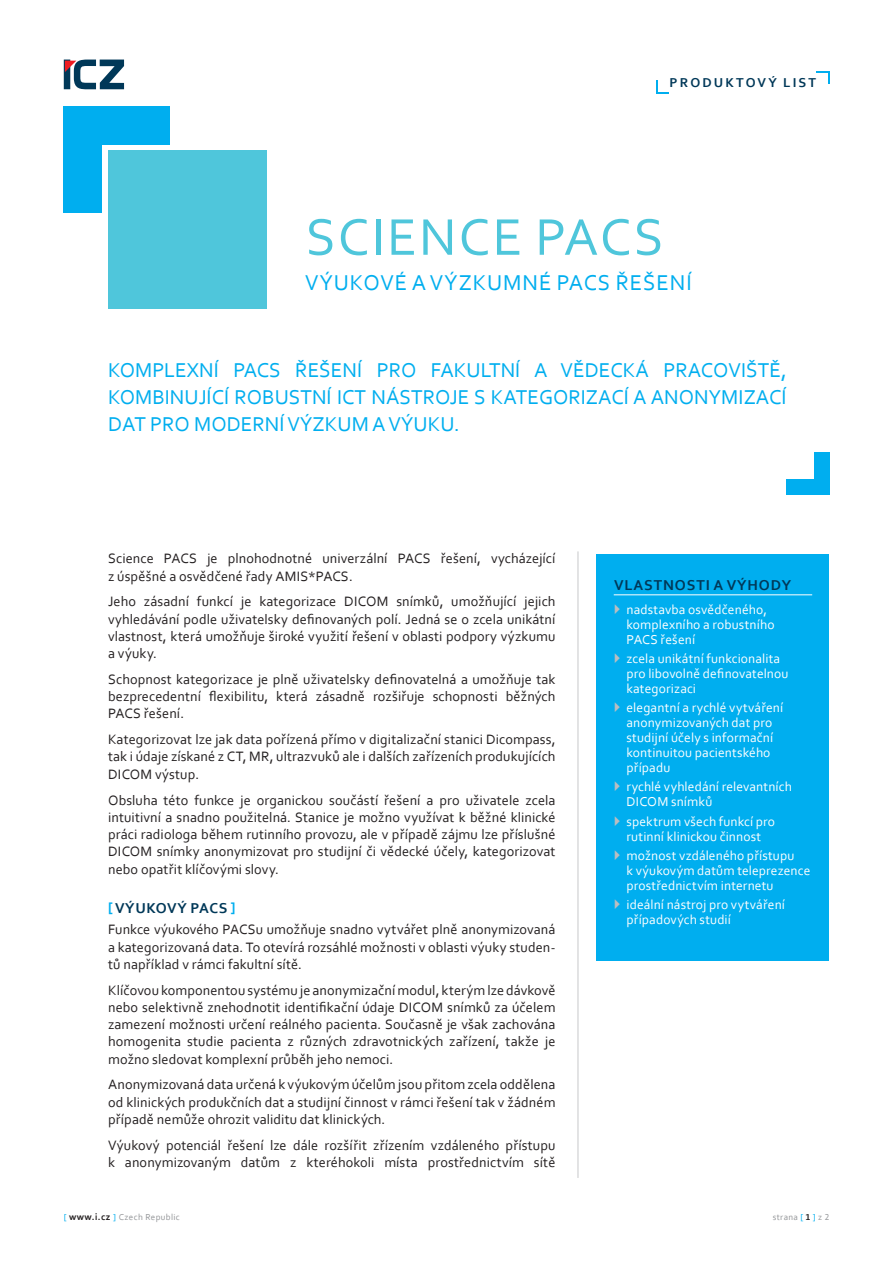
<style>
.page{position:relative;width:893px;height:1263px;background:#fff}
.page>*{position:absolute;margin:0;border:0;box-sizing:border-box;transform-origin:0 0}
.t1{font:54px "Corbel";letter-spacing:.04em;color:#4fc6db}
.t2{font:22.5px "Corbel";letter-spacing:.04em;color:#00aeef}
.t3{font:21px "Corbel";color:#00aeef}
.t4{font:700 15px "Corbel";letter-spacing:.06em;color:#003858}
.t5{font:700 15px "Corbel";letter-spacing:.04em;color:#003858}
.t6{font:14.25px/17.2px "Corbel";letter-spacing:.005em;color:#231f20;text-align:justify}
.t7{font:13.5px/15px "Corbel";letter-spacing:.01em;color:#fff}
.t8{font:700 13.5px "Corbel";color:#003858}
.t9{font:9px "Corbel";letter-spacing:.04em;color:#939598}
.s1{color:#00aeef}
.s2{font-weight:700;font-size:9.75px;color:#231f20}
.s3{font-weight:700;color:#231f20}
</style>
<div class="page">
<svg style="left:64px;top:60px;width:1px;height:29px"></svg>
<svg style="left:65px;top:60px;width:59px;height:29px"></svg>
<div style="left:64px;top:106px;width:106px;height:39px;background:#00aeef"></div>
<div style="left:64px;top:106px;width:38px;height:107px;background:#00aeef"></div>
<div style="left:787px;top:480px;width:42px;height:15px;background:#00aeef"></div>
<div style="left:814px;top:452px;width:15px;height:43px;background:#00aeef"></div>
<hr style="left:578px;top:551px;width:1px;height:627px;background:#c7c8ca">
<div style="left:597px;top:553px;width:232px;height:407px;background:#00aeef"></div>
<hr style="left:614px;top:594px;width:198px;height:1px;background:#fff">
<svg style="left:816px;top:71px;width:13px;height:13px"></svg>
<svg style="left:656px;top:81px;width:13px;height:12px"></svg>
<div style="left:108px;top:151px;width:158px;height:158px;background:#4fc6db"></div>
<p class="t8" style="left:669px;top:74px;width:33px">PRODUKTOVÝ</p>
<p class="t8" style="left:783px;top:74px;width:9px">LIST</p>
<h1 class="t1" style="left:306px;top:203px;width:359px">Science PACS</h1>
<h2 class="t2" style="left:305px;top:269px;width:388px">Výukové a výzkumné PACS řešení</h2>
<h3 class="t3" style="left:108px;top:357px;width:15px">KOM</h3>
<h3 class="t3" style="left:152px;top:357px;width:155px">PLEXNÍ PACS ŘEŠENÍ</h3>
<h3 class="t3" style="left:377px;top:357px;width:78px">PRO FAKU</h3>
<h3 class="t3" style="left:481px;top:357px;width:307px">LTNÍ A VĚDECKÁ PRACOVIŠTĚ,</h3>
<h3 class="t3" style="left:108px;top:384px;width:15px">KOM</h3>
<h3 class="t3" style="left:152px;top:384px;width:514px">BINUJÍCÍ ROBU STNÍ ICT NÁSTROJE S KATEGORIZACÍ A ANON</h3>
<h3 class="t3" style="left:709px;top:384px;width:79px">YM IZACÍ</h3>
<h3 class="t3" style="left:108px;top:411px;width:207px">DAT PRO MODERNÍ VÝZKUM</h3>
<h3 class="t3" style="left:372px;top:411px;width:43px">A VÝUKU</h3>
<h3 class="t3" style="left:454px;top:411px;width:7px">.</h3>
<p class="t6" style="left:108px;top:550px;width:449px">Science PACS je plnohodnotné univerzální PACS řešení, vycházející z úspěšné a osvědčené řady AM IS*PACS.</p>
<p class="t6" style="left:108px;top:593px;width:270px">Jeho zásadní funkcí je kategorizace DICOM</p>
<p class="t6" style="left:108px;top:593px;width:449px;text-indent:288px">snímků, umožňující jejich vyhledávání podle uživatelsky definovaných polí. Jedná se o zcela unikátní vlastnost, která umožňuje široké využití řešení v oblasti podpory výzkumu a výuky.</p>
<p class="t6" style="left:108px;top:670px;width:449px">Schopnost kategorizace je plně uživatelsky definovatelná a umožňuje tak bezprecedentní flexibilitu, která zásadně rozšiřuje schopnosti běžných PACS řešení.</p>
<p class="t6" style="left:108px;top:730px;width:449px">Kategorizovat lze jak data pořízená přímo v digitalizační stanici Dicompass, tak i údaje získané z CT, M R, ultrazvuků ale i dalších zařízeních produkujících DICOM výstup.</p>
<p class="t6" style="left:108px;top:791px;width:449px">Obsluha této funkce je organickou součástí řešení a pro uživatele zcela intuitivní a snadno použitelná. Stanice je možno využívat k běžné klinické práci radiologa během rutinního provozu, ale v případě zájmu lze příslušné DICOM snímky anonymizovat pro studijní či vědecké účely, kategorizovat nebo opatřit klíčovými slovy.</p>
<p class="t5" style="left:108px;top:898px;width:129px"><span class="s1">[</span> VÝUKOVÝ PACS <span class="s1">]</span></p>
<p class="t6" style="left:108px;top:920px;width:449px">Funkce výukového PACSu umožňuje snadno vytvářet plně anonymizovaná a kategorizovaná data. To otevírá rozsáhlé možnosti v oblasti výuky studen&shy;tů například v rámci fakultní sítě.</p>
<p class="t6" style="left:108px;top:981px;width:449px">Klíčovou komponentou systému je anonymizační modul, kterým lze dávkově nebo selektivně znehodnotit identifikační údaje DICOM snímků za účelem zamezení možnosti určení reálného pacienta. Současně je však zachována homogenita studie pacienta z různých zdravotnických zařízení, takže je možno sledovat komplexní průběh jeho nemoci.</p>
<p class="t6" style="left:108px;top:1075px;width:449px">Anonymizovaná data určená k výukovým účelům jsou přitom zcela oddělena od klinických produkčních dat a studijní činnost v rámci řešení tak v žádném případě nemůže ohrozit validitu dat klinických.</p>
<p class="t6" style="left:108px;top:1136px;width:449px">Výukový potenciál řešení lze dále rozšířit zřízením vzdáleného přístupu k anonymizovaným datům z kteréhokoli místa prostřednictvím sítě</p>
<p class="t4" style="left:614px;top:576px;width:179px">VLASTNOSTI A VÝHODY</p>
<p class="t7" style="left:626px;top:601px;width:150px">nadstavba osvědčeného, komplexního a robustního<br>PACS řešení</p>
<p class="t7" style="left:626px;top:651px;width:164px">zcela unikátní funkcionalita pro libovolně definovatelnou kategorizaci</p>
<p class="t7" style="left:626px;top:700px;width:158px">elegantní a rychlé vytváření anonymizovaných dat pro studijní účely s informační kontinuitou pacientského případu</p>
<p class="t7" style="left:626px;top:779px;width:167px">rychlé vyhledání relevantních<br>DICOM snímků</p>
<p class="t7" style="left:626px;top:813px;width:150px">spektrum všech funkcí pro rutinní klinickou činnost</p>
<p class="t7" style="left:626px;top:848px;width:185px">možnost vzdáleného přístupu<br>k výukovým datům teleprezence prostřednictvím internetu</p>
<p class="t7" style="left:626px;top:897px;width:160px">ideální nástroj pro vytváření případových studií</p>
<p class="t9" style="left:64px;top:1212px;width:118px"><span class="s1">[</span> <span class="s2">WWW.I.CZ</span> <span class="s1">]</span> Czech Republic</p>
<p class="t9" style="left:773px;top:1212px;width:58px">strana <span class="s1">[</span> <span class="s3">1</span> <span class="s1">]</span> z 2</p>
</div>
